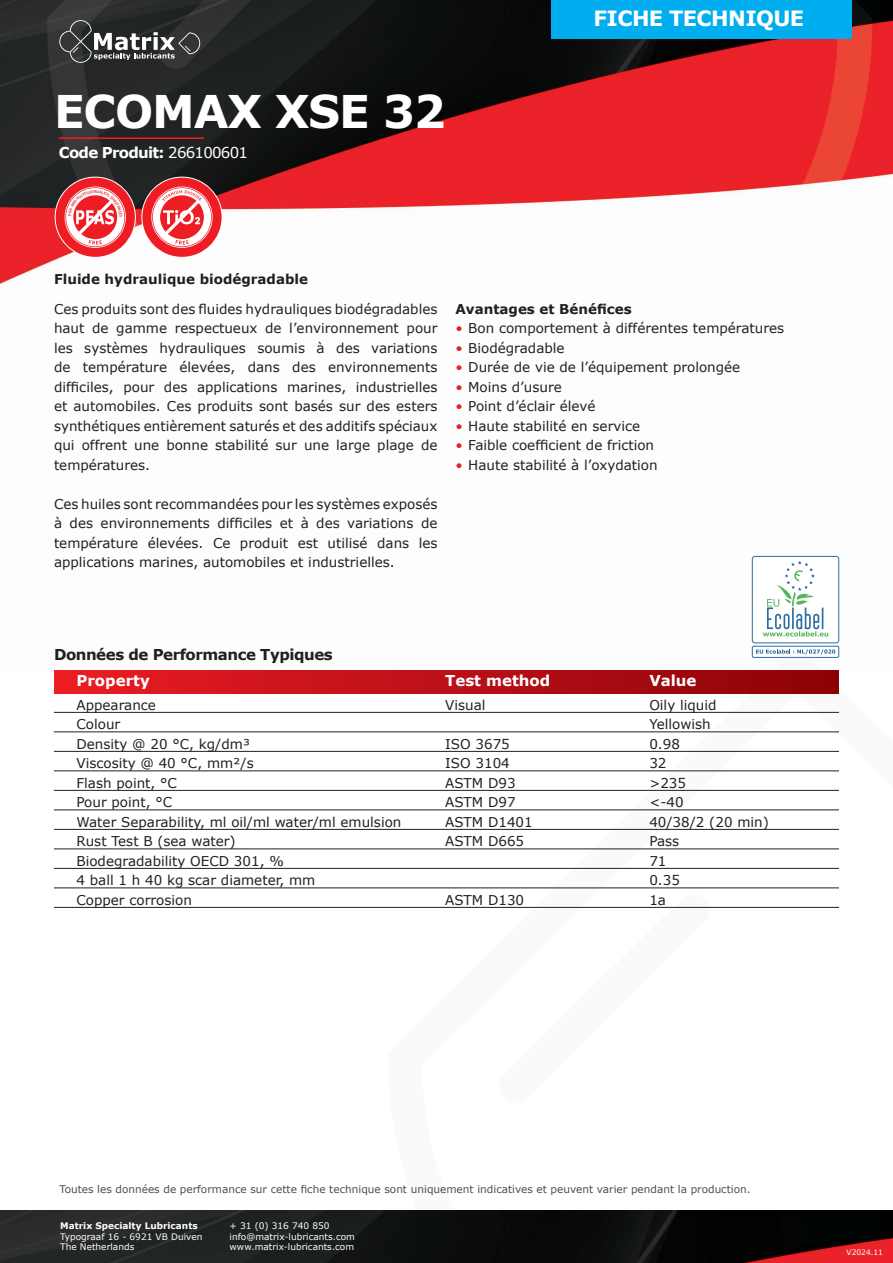
<style>
.page{position:relative;width:893px;height:1263px;background:#fff}
.page>*{position:absolute;margin:0;border:0;box-sizing:border-box;transform-origin:0 0}
.t1{font:700 45px "Verdana";letter-spacing:-.025em;color:#fff}
.t2{font:700 21px "Verdana";letter-spacing:-.03em;color:#fff}
.t3{font:700 15px "Verdana";letter-spacing:-.03em;color:#231f20}
.t4{font:700 15px "Verdana";color:#fff}
.t5{font:700 15px "Verdana";letter-spacing:-.05em;color:#fff}
.t6{font:13.5px/19.5px "Verdana";color:#231f20;text-align:justify}
.t7{font:700 13.5px "Verdana";color:#231f20}
.t8{font:10.5px "Verdana";color:#231f20}
.t9{font:9px/10.5px "Verdana";color:#fff}
.t10{font:700 9px "Verdana";color:#fff}
.t11{font:7.5px "Verdana";color:#fff}
.s1{font-weight:400}
.s2{color:#ee1d23}
</style>
<div class="page">
<img style="left:0;top:0;width:893px;height:646px">
<svg style="left:388px;top:646px;width:505px;height:565px"></svg>
<div style="left:551px;top:0;width:301px;height:38px;background:#00aeef"></div>
<svg style="left:59px;top:20px;width:141px;height:43px;background:#505152"></svg>
<img style="left:0;top:1211px;width:893px;height:52px">
<div style="left:54px;top:670px;width:785px;height:23px;background:linear-gradient(to right,#ec1d26,#8a0207)"></div>
<hr style="left:54px;top:712px;width:785px;height:1px;background:#231f20">
<hr style="left:54px;top:732px;width:785px;height:1px;background:#231f20">
<hr style="left:54px;top:751px;width:785px;height:1px;background:#231f20">
<hr style="left:54px;top:771px;width:785px;height:1px;background:#231f20">
<hr style="left:54px;top:790px;width:785px;height:1px;background:#231f20">
<hr style="left:54px;top:810px;width:785px;height:1px;background:#231f20">
<hr style="left:54px;top:829px;width:785px;height:1px;background:#231f20">
<hr style="left:54px;top:849px;width:785px;height:1px;background:#231f20">
<hr style="left:54px;top:868px;width:785px;height:1px;background:#231f20">
<hr style="left:54px;top:888px;width:785px;height:1px;background:#231f20">
<hr style="left:54px;top:907px;width:785px;height:1px;background:#231f20">
<div style="left:752px;top:556px;width:87px;height:87px;background:#fff;border-radius:3px"></div>
<div style="left:752px;top:556px;width:87px;height:87px;border:1px solid #326e9d;border-radius:3px"></div>
<svg style="left:763px;top:561px;width:65px;height:75px"></svg>
<div style="left:752px;top:646px;width:87px;height:11px;background:#fff"></div>
<div style="left:752px;top:646px;width:87px;height:12px;border:1px solid #326e9d"></div>
<svg style="left:756px;top:649px;width:79px;height:5px"></svg>
<hr style="left:59px;top:137px;width:145px;height:2px;background:#ee1d23">
<svg style="left:55px;top:177px;width:168px;height:81px"></svg>
<h1 class="t1" style="left:54px;top:83px;width:393px">ECOMAX XSE 32</h1>
<p class="t5" style="left:59px;top:143px;width:191px">Code Produit: <span class="s1">266100601</span></p>
<h2 class="t2" style="left:594px;top:5px;width:212px">FICHE TECHNIQUE</h2>
<p class="t7" style="left:54px;top:270px;width:256px">Fluide hydraulique biodégradable</p>
<p class="t6" style="left:54px;top:299px;width:385px">Ces produits sont des fluides hydrauliques biodégradables haut de gamme respectueux de l’environnement pour les systèmes hydrauliques soumis à des variations de température élevées, dans des environnements difficiles, pour des applications marines, industrielles et automobiles. Ces produits sont basés sur des esters synthétiques entièrement saturés et des additifs spéciaux qui offrent une bonne stabilité sur une large plage de températures.</p>
<p class="t6" style="left:54px;top:494px;width:385px">Ces huiles sont recommandées pour les systèmes exposés à des environnements difficiles et à des variations de température élevées. Ce produit est utilisé dans les applications marines, automobiles et industrielles.</p>
<p class="t7" style="left:455px;top:300px;width:178px">Avantages et Bénéfices</p>
<p class="t6" style="left:455px;top:319px;width:330px"><span class="s2">•</span> Bon comportement à différentes températures</p>
<p class="t6" style="left:455px;top:338px;width:111px"><span class="s2">•</span> Biodégradable</p>
<p class="t6" style="left:455px;top:358px;width:286px"><span class="s2">•</span> Durée de vie de l’équipement prolongée</p>
<p class="t6" style="left:455px;top:377px;width:108px"><span class="s2">•</span> Moins d’usure</p>
<p class="t6" style="left:455px;top:397px;width:142px"><span class="s2">•</span> Point d’éclair élevé</p>
<p class="t6" style="left:455px;top:416px;width:186px"><span class="s2">•</span> Haute stabilité en service</p>
<p class="t6" style="left:455px;top:436px;width:200px"><span class="s2">•</span> Faible coefficient de friction</p>
<p class="t6" style="left:455px;top:455px;width:204px"><span class="s2">•</span> Haute stabilité à l’oxydation</p>
<p class="t3" style="left:54px;top:645px;width:280px">Données de Performance Typiques</p>
<p class="t4" style="left:76px;top:671px;width:75px">Property</p>
<p class="t4" style="left:445px;top:671px;width:107px">Test method</p>
<p class="t4" style="left:649px;top:671px;width:49px">Value</p>
<p class="t6" style="left:76px;top:695px;width:81px">Appearance</p>
<p class="t6" style="left:445px;top:695px;width:42px">Visual</p>
<p class="t6" style="left:649px;top:695px;width:69px">Oily liquid</p>
<p class="t6" style="left:76px;top:715px;width:45px">Colour</p>
<p class="t6" style="left:649px;top:715px;width:63px">Yellowish</p>
<p class="t6" style="left:76px;top:734px;width:175px">Density @ 20 °C, kg/dm³</p>
<p class="t6" style="left:445px;top:734px;width:66px">ISO 3675</p>
<p class="t6" style="left:649px;top:734px;width:32px">0.98</p>
<p class="t6" style="left:76px;top:754px;width:179px">Viscosity @ 40 °C, mm²/s</p>
<p class="t6" style="left:445px;top:754px;width:66px">ISO 3104</p>
<p class="t6" style="left:649px;top:754px;width:19px">32</p>
<p class="t6" style="left:76px;top:773px;width:102px">Flash point, °C</p>
<p class="t6" style="left:445px;top:773px;width:72px">ASTM D93</p>
<p class="t6" style="left:649px;top:773px;width:38px">&gt;235</p>
<p class="t6" style="left:76px;top:793px;width:97px">Pour point, °C</p>
<p class="t6" style="left:445px;top:793px;width:72px">ASTM D97</p>
<p class="t6" style="left:649px;top:793px;width:36px">&lt;-40</p>
<p class="t6" style="left:76px;top:812px;width:326px">Water Separability, ml oil/ml water/ml emulsion</p>
<p class="t6" style="left:445px;top:812px;width:89px">ASTM D1401</p>
<p class="t6" style="left:649px;top:812px;width:121px">40/38/2 (20 min)</p>
<p class="t6" style="left:76px;top:831px;width:161px">Rust Test B (sea water)</p>
<p class="t6" style="left:445px;top:831px;width:81px">ASTM D665</p>
<p class="t6" style="left:649px;top:831px;width:31px">Pass</p>
<p class="t6" style="left:76px;top:851px;width:209px">Biodegradability OECD 301, %</p>
<p class="t6" style="left:649px;top:851px;width:19px">71</p>
<p class="t6" style="left:76px;top:870px;width:240px">4 ball 1 h 40 kg scar diameter, mm</p>
<p class="t6" style="left:649px;top:870px;width:32px">0.35</p>
<p class="t6" style="left:76px;top:890px;width:117px">Copper corrosion</p>
<p class="t6" style="left:445px;top:890px;width:81px">ASTM D130</p>
<p class="t6" style="left:649px;top:890px;width:18px">1a</p>
<p class="t8" style="left:59px;top:1183px;width:693px">Toutes les données de performance sur cette fiche technique sont uniquement indicatives et peuvent varier pendant la production.</p>
<p class="t10" style="left:60px;top:1220px;width:139px">Matrix Specialty Lubricants</p>
<p class="t9" style="left:60px;top:1231px;width:144px">Typograaf 16 - 6921 VB Duiven<br>The Netherlands</p>
<p class="t9" style="left:230px;top:1221px;width:127px">+ 31 (0) 316 740 850 info@matrix-lubricants.com www.matrix-lubricants.com</p>
<p class="t11" style="left:847px;top:1247px;width:38px">V2024.11</p>
</div>
